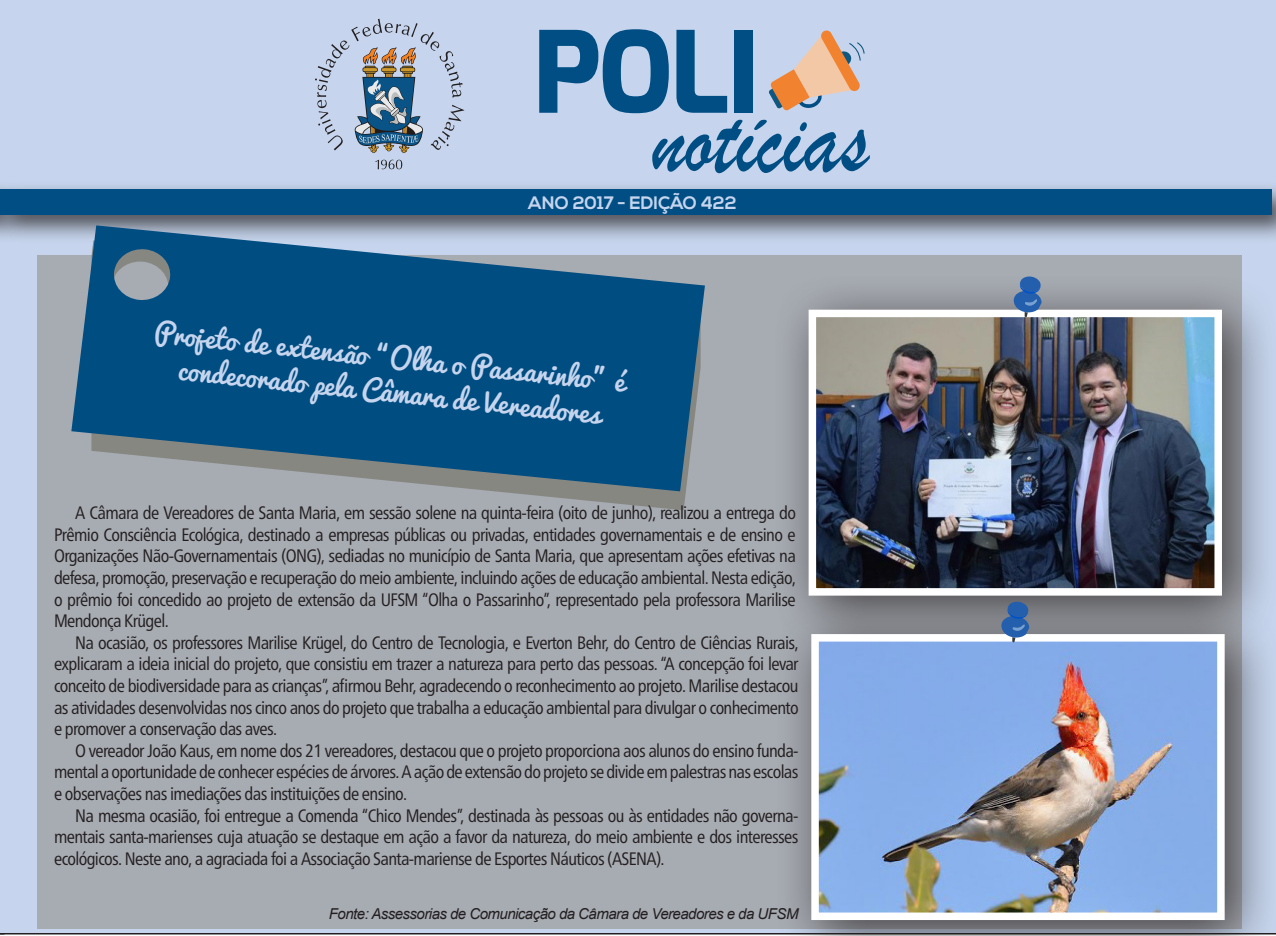
<style>
.page{position:relative;width:1276px;height:936px;background:#fff}
.page>*{position:absolute;margin:0;border:0;box-sizing:border-box;transform-origin:0 0}
.t1{font:27px/34.5px "Pacifico";color:#c6d5ed;text-align:center}
.t2{font:condensed 18px/21.6px "Frutiger Neue LTW1 G";letter-spacing:-.035em;color:#231f20;text-align:justify}
.t3{font:700 18px "Nexa";color:#c6d5ed}
.t4{font:italic 15px "Arial";letter-spacing:-.035em;color:#231f20}
</style>
<div class="page">
<div style="left:0;top:0;width:1276px;height:934px;background:#c6d5ed"></div>
<svg style="left:539px;top:29px;width:130px;height:84px;background:#4f84ae"></svg>
<svg style="left:676px;top:30px;width:51px;height:83px;background:#6895bb"></svg>
<div style="left:734px;top:30px;width:18px;height:83px;background:#004e84"></div>
<svg style="left:315px;top:19px;width:149px;height:150px;background:#a8b8cc"></svg>
<svg style="left:652px;top:120px;width:218px;height:53px;background:#7ea3c6"></svg>
<svg style="left:768px;top:30px;width:96px;height:81px;background:#d2bbb0"></svg>
<div style="left:0;top:181px;width:1276px;height:63px;background:#231f20;opacity:.75"></div>
<div style="left:0;top:189px;width:1271px;height:26px;background:#004e84"></div>
<div style="left:37px;top:255px;width:1205px;height:673px;background:#a7abb2"></div>
<svg style="left:493px;top:491px;width:193px;height:19px"></svg>
<svg style="left:71px;top:225px;width:634px;height:266px;background:#2a658e"></svg>
<div style="left:771px;top:272px;width:505px;height:381px;background:#231f20;opacity:.75"></div>
<img style="left:817px;top:318px;width:396px;height:268px">
<div style="left:808px;top:309px;width:414px;height:286px;border:8px solid #fff"></div>
<div style="left:774px;top:597px;width:502px;height:338px;background:#231f20;opacity:.75"></div>
<img style="left:820px;top:643px;width:395px;height:267px">
<div style="left:811px;top:634px;width:413px;height:285px;border:8px solid #fff"></div>
<svg style="left:1013px;top:276px;width:28px;height:41px"></svg>
<svg style="left:1000px;top:601px;width:29px;height:41px"></svg>
<p class="t3" style="left:528px;top:192px;width:210px">ANO 2017 - EDIÇÃO 422</p>
<p class="t1" style="left:156px;top:316px;width:474px;rotate:6deg">Projeto de extensão “Olha o Passarinho” é condecorado pela Câmara de Vereadores</p>
<p class="t2" style="left:54px;top:502px;width:743px;text-indent:21px">A Câmara de Vereadores de Santa Maria, em sessão solene na quinta-feira (oito de junho), realizou a entrega do Prêmio Consciência Ecológica, destinado a empresas públicas ou privadas, entidades governamentais e de ensino e Organizações Não-Governamentais (ONG), sediadas no município de Santa Maria, que apresentam ações efetivas na defesa, promoção, preservação e recuperação do meio ambiente, incluindo ações de educação ambiental. Nesta edição, o prêmio foi concedido ao projeto de extensão da UFSM “Olha o Passarinho”, representado pela professora Marilise Mendonça Krügel.</p>
<p class="t2" style="left:54px;top:631px;width:746px;text-indent:21px">Na ocasião, os professores Marilise Krügel, do Centro de Tecnologia, e Everton Behr, do Centro de Ciências Rurais, explicaram a ideia inicial do projeto, que consistiu em trazer a natureza para perto das pessoas. “A concepção foi levar conceito de biodiversidade para as crianças”, afirmou Behr, agradecendo o reconhecimento ao projeto. Marilise destacou as atividades desenvolvidas nos cinco anos do projeto que trabalha a educação ambiental para divulgar o conhecimento e promover a conservação das aves.</p>
<p class="t2" style="left:54px;top:739px;width:746px;text-indent:21px">O vereador João Kaus, em nome dos 21 vereadores, destacou que o projeto proporciona aos alunos do ensino funda&shy;mental a oportunidade de conhecer espécies de árvores. A ação de extensão do projeto se divide em palestras nas escolas e observações nas imediações das instituições de ensino.</p>
<p class="t2" style="left:54px;top:804px;width:746px;text-indent:21px">Na mesma ocasião, foi entregue a Comenda “Chico Mendes”, destinada às pessoas ou às entidades não governa&shy;mentais santa-marienses cuja atuação se destaque em ação a favor da natureza, do meio ambiente e dos interesses ecológicos. Neste ano, a agraciada foi a Associação Santa-mariense de Esportes Náuticos (ASENA).</p>
<p class="t4" style="left:329px;top:903px;width:471px">Fonte: Assessorias de Comunicação da Câmara de Vereadores e da UFSM</p>
</div>
